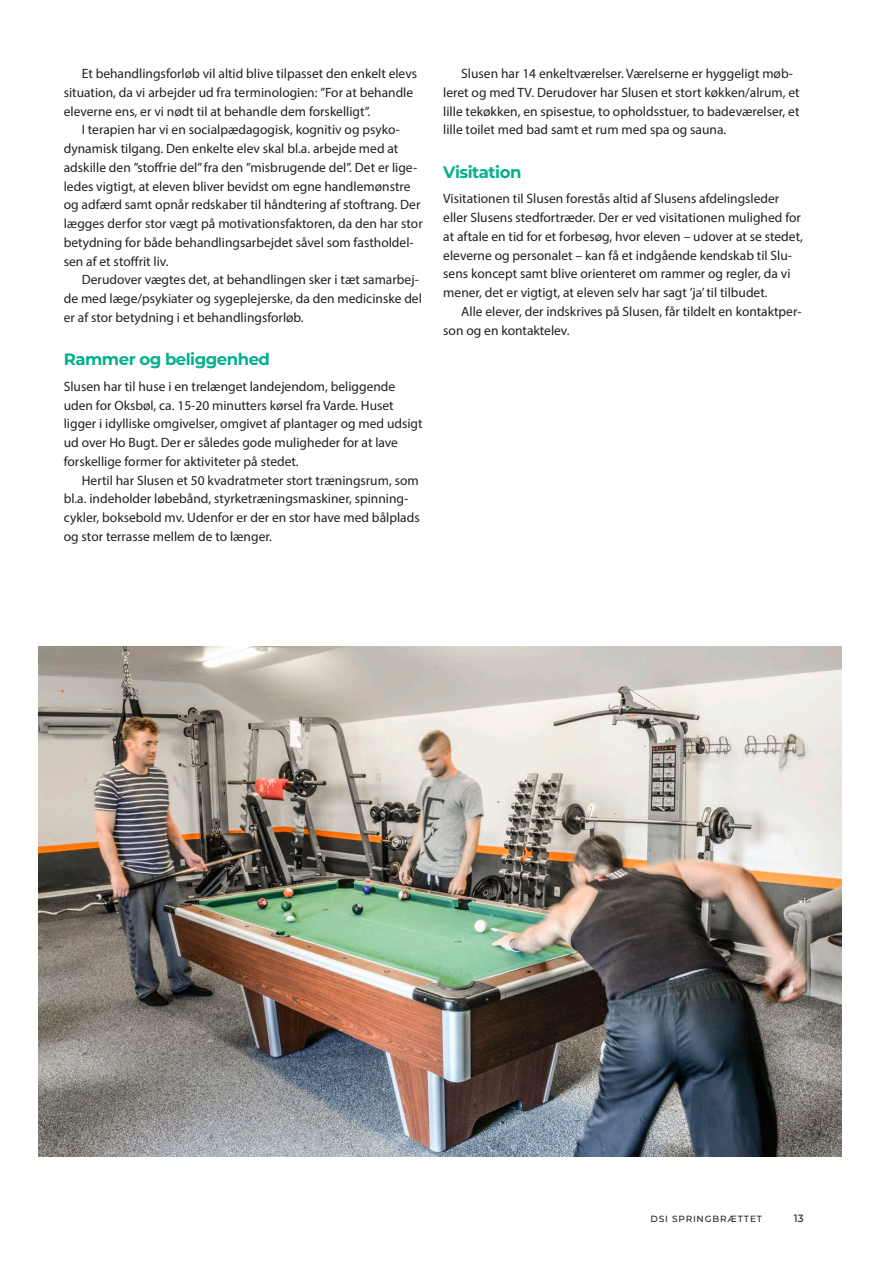
<style>
.page{position:relative;width:893px;height:1263px;background:#fff}
.page>*{position:absolute;margin:0;border:0;box-sizing:border-box;transform-origin:0 0}
.Mellemrubrik{font:700 16.5px "Montserrat";letter-spacing:-.03em;color:#05b08d}
.Brød{font:13.5px/18.8px "Myriad Pro";color:#231f20}
.Brød_u_indryk{font:13.5px/18.8px "Myriad Pro";color:#231f20}
.t1{font:500 10.5px "Montserrat";color:#231f20}
.t2{font:500 9px "Montserrat";letter-spacing:.09em;color:#231f20}
</style>
<div class="page">
<img style="left:38px;top:646px;width:804px;height:511px">
<p class="Brød" style="left:64px;top:64px;width:355px;text-indent:18px">Et behandlingsforløb vil altid blive tilpasset den enkelt elevs situation, da vi arbejder ud fra terminologien: ”For at behandle eleverne ens, er vi nødt til at behandle dem forskelligt”.</p>
<p class="Brød" style="left:64px;top:120px;width:360px;text-indent:18px">I terapien har vi en socialpædagogisk, kognitiv og psyko&shy;dynamisk tilgang. Den enkelte elev skal bl.a. arbejde med at adskille den ”stoffrie del” fra den ”misbrugende del”. Det er lige&shy;ledes vigtigt, at eleven bliver bevidst om egne handlemønstre og adfærd samt opnår redskaber til håndtering af stoftrang. Der lægges derfor stor vægt på motivationsfaktoren, da den har stor betydning for både behandlingsarbejdet såvel som fastholdel&shy;sen af et stoffrit liv.</p>
<p class="Brød" style="left:64px;top:270px;width:360px;text-indent:18px">Derudover vægtes det, at behandlingen sker i tæt samarbej&shy;de med læge/psykiater og sygeplejerske, da den medicinske del er af stor betydning i et behandlingsforløb.</p>
<p class="Mellemrubrik" style="left:64px;top:348px;width:208px">Rammer og beliggenhed</p>
<p class="Brød_u_indryk" style="left:64px;top:377px;width:360px">Slusen har til huse i en trelænget landejendom, beliggende uden for Oksbøl, ca. 15-20 minutters kørsel fra Varde. Huset ligger i idylliske omgivelser, omgivet af plantager og med udsigt ud over Ho Bugt. Der er således gode muligheder for at lave forskellige former for aktiviteter på stedet.</p>
<p class="Brød" style="left:64px;top:470px;width:357px;text-indent:18px">Hertil har Slusen et 50 kvadratmeter stort træningsrum, som bl.a. indeholder løbebånd, styrketræningsmaskiner, spinning&shy;cykler, boksebold mv. Udenfor er der en stor have med bålplads og stor terrasse mellem de to længer.</p>
<p class="Brød" style="left:443px;top:64px;width:358px;text-indent:18px">Slusen har 14 enkeltværelser. Værelserne er hyggeligt møb&shy;leret og med TV. Derudover har Slusen et stort køkken/alrum, et lille tekøkken, en spisestue, to opholdsstuer, to badeværelser, et lille toilet med bad samt et rum med spa og sauna.</p>
<p class="Mellemrubrik" style="left:443px;top:160px;width:80px">Visitation</p>
<p class="Brød_u_indryk" style="left:443px;top:189px;width:361px">Visitationen til Slusen forestås altid af Slusens afdelingsleder eller Slusens stedfortræder. Der er ved visitationen mulighed for at aftale en tid for et forbesøg, hvor eleven – udover at se stedet, eleverne og personalet – kan få et indgående kendskab til Slu&shy;sens koncept samt blive orienteret om rammer og regler, da vi mener, det er vigtigt, at eleven selv har sagt ’ja’ til tilbudet.</p>
<p class="Brød" style="left:443px;top:302px;width:360px;text-indent:18px">Alle elever, der indskrives på Slusen, får tildelt en kontaktper&shy;son og en kontaktelev.</p>
<p class="t2" style="left:651px;top:1212px;width:113px">DSI SPRINGBRÆTTET</p>
<p class="t1" style="left:794px;top:1211px;width:11px">13</p>
</div>
